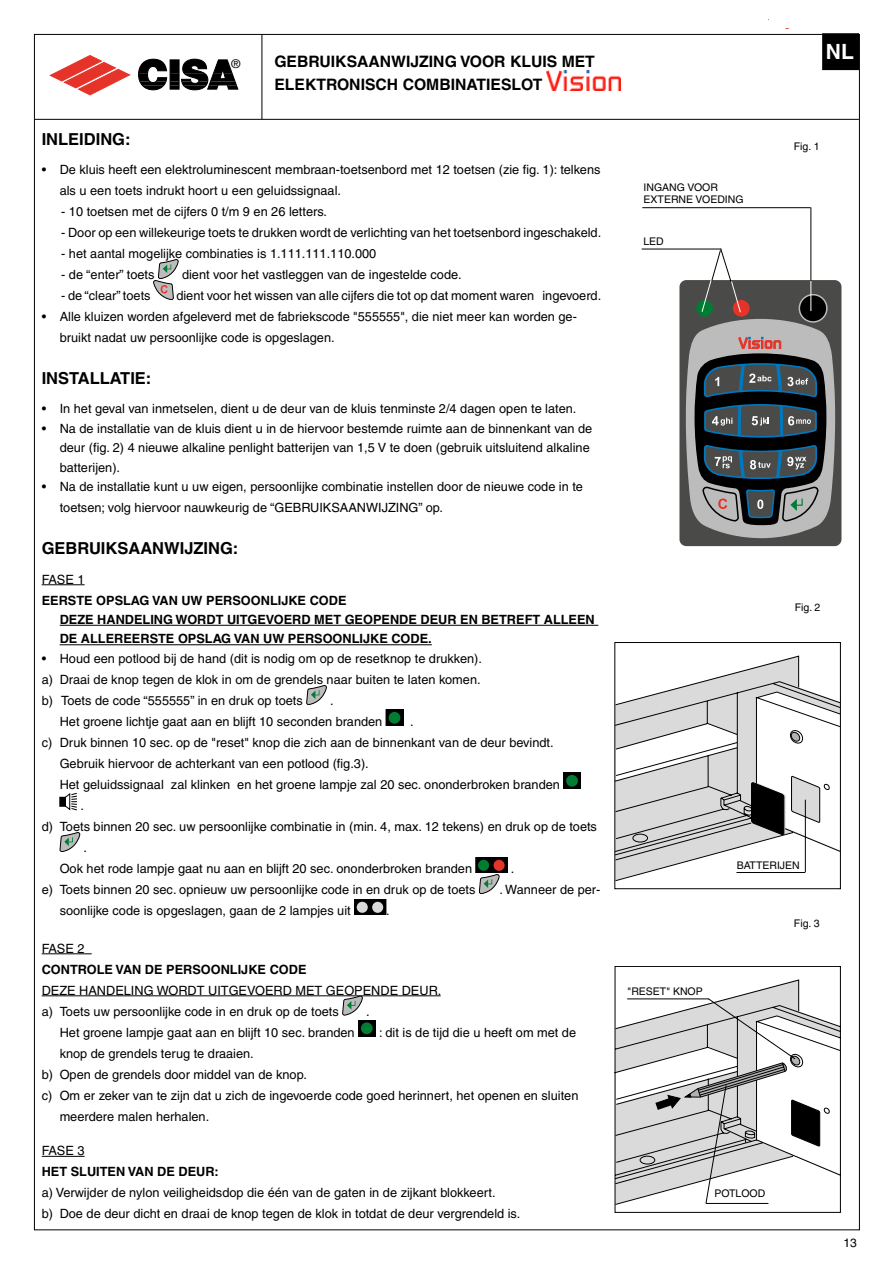
<style>
.page{position:relative;width:893px;height:1263px;background:#fff}
.page>*{position:absolute;margin:0;border:0;box-sizing:border-box;transform-origin:0 0}
.t1{font:700 21px "Helvetica";color:#fff}
.t2{font:700 16.5px "Helvetica";color:#000}
.t3{font:700 15.75px/23px "Helvetica";color:#000}
.t4{font:12.75px/21px "Helvetica";color:#000}
.t5{font:700 12.75px/19.5px "Helvetica";color:#000}
.t6{font:12px "Helvetica";color:#000}
.t7{font:10.5px/12.6px "Helvetica";color:#000}
</style>
<div class="page">
<svg style="left:614px;top:642px;width:227px;height:247px"></svg>
<svg style="left:616px;top:691px;width:225px;height:159px"></svg>
<div style="left:680px;top:281px;width:161px;height:264px;background:#4a4a49;border-radius:6px"></div>
<div style="left:679px;top:280px;width:162px;height:266px;border:2px solid #4a4a49;border-radius:6px"></div>
<hr style="left:42px;top:584px;width:43px;height:1px;background:#000">
<hr style="left:60px;top:625px;width:538px;height:1px;background:#000">
<hr style="left:60px;top:644px;width:372px;height:1px;background:#000">
<hr style="left:42px;top:953px;width:50px;height:1px;background:#000">
<hr style="left:42px;top:995px;width:399px;height:1px;background:#000">
<hr style="left:42px;top:1156px;width:43px;height:1px;background:#000">
<svg style="left:153px;top:259px;width:25px;height:41px"></svg>
<svg style="left:306px;top:685px;width:21px;height:20px"></svg>
<svg style="left:388px;top:711px;width:13px;height:13px"></svg>
<div style="left:386px;top:709px;width:17px;height:17px;border:1px solid #000"></div>
<div style="left:390px;top:713px;width:9px;height:9px;background:#007d32;border-radius:50%"></div>
<div style="left:389px;top:712px;width:11px;height:12px;border:3px solid #007d32;border-radius:50%"></div>
<div style="left:564px;top:773px;width:17px;height:16px;background:#000"></div>
<div style="left:563px;top:772px;width:18px;height:17px;border:1px solid #000"></div>
<div style="left:568px;top:776px;width:8px;height:9px;background:#007d32;border-radius:50%"></div>
<div style="left:566px;top:775px;width:12px;height:12px;border:3px solid #007d32;border-radius:50%"></div>
<svg style="left:60px;top:793px;width:17px;height:17px"></svg>
<svg style="left:60px;top:832px;width:20px;height:20px"></svg>
<svg style="left:478px;top:859px;width:27px;height:12px"></svg>
<div style="left:476px;top:857px;width:31px;height:16px;border:1px solid #000"></div>
<div style="left:479px;top:861px;width:9px;height:8px;background:#007d32;border-radius:50%"></div>
<div style="left:478px;top:860px;width:11px;height:11px;border:3px solid #007d32;border-radius:50%"></div>
<div style="left:495px;top:861px;width:8px;height:8px;background:#e63329;border-radius:50%"></div>
<div style="left:493px;top:860px;width:12px;height:11px;border:3px solid #e63329;border-radius:50%"></div>
<svg style="left:479px;top:874px;width:20px;height:20px"></svg>
<svg style="left:356px;top:901px;width:28px;height:12px"></svg>
<div style="left:354px;top:899px;width:32px;height:16px;border:1px solid #000"></div>
<div style="left:358px;top:903px;width:8px;height:8px;background:#dadada;border-radius:50%"></div>
<div style="left:357px;top:902px;width:11px;height:11px;border:3px solid #dadada;border-radius:50%"></div>
<div style="left:374px;top:903px;width:8px;height:8px;background:#dadada;border-radius:50%"></div>
<div style="left:372px;top:902px;width:11px;height:11px;border:3px solid #dadada;border-radius:50%"></div>
<svg style="left:342px;top:996px;width:21px;height:19px"></svg>
<svg style="left:360px;top:1022px;width:13px;height:12px"></svg>
<div style="left:358px;top:1020px;width:17px;height:16px;border:1px solid #000"></div>
<div style="left:362px;top:1024px;width:9px;height:9px;background:#007d32;border-radius:50%"></div>
<div style="left:361px;top:1022px;width:12px;height:12px;border:3px solid #007d32;border-radius:50%"></div>
<svg style="left:614px;top:966px;width:227px;height:247px"></svg>
<hr style="left:35px;top:119px;width:824px;height:1px;background:#000">
<hr style="left:262px;top:35px;width:1px;height:84px;background:#000">
<div style="left:823px;top:34px;width:35px;height:36px;background:#000"></div>
<div style="left:822px;top:33px;width:37px;height:37px;border:1px solid #000"></div>
<svg style="left:616px;top:998px;width:225px;height:205px"></svg>
<hr style="left:706px;top:1203px;width:62px;height:1px;background:#000">
<hr style="left:810px;top:207px;width:1px;height:74px;background:#000">
<hr style="left:642px;top:249px;width:79px;height:1px;background:#000">
<hr style="left:642px;top:207px;width:168px;height:1px;background:#000">
<img style="left:547px;top:71px;width:73px;height:19px">
<hr style="left:805px;top:800px;width:1px;height:72px;background:#000">
<hr style="left:736px;top:872px;width:69px;height:1px;background:#000">
<svg style="left:685px;top:248px;width:151px;height:291px"></svg>
<svg style="left:138px;top:59px;width:101px;height:31px"></svg>
<svg style="left:50px;top:55px;width:81px;height:40px"></svg>
<p class="t6" style="left:231px;top:57px;width:10px">®</p>
<p class="t3" style="left:274px;top:50px;width:322px">GEBRUIKSAANWIJZING VOOR KLUIS MET<br>ELEKTRONISCH COMBINATIESLOT</p>
<p class="t2" style="left:42px;top:129px;width:90px">INLEIDING:</p>
<p class="t4" style="left:60px;top:159px;width:542px;text-indent:-18px">• De kluis heeft een elektroluminescent membraan-toetsenbord met 12 toetsen (zie fig. 1): telkens als u een toets indrukt hoort u een geluidssignaal.</p>
<p class="t4" style="left:61px;top:201px;width:267px">- 10 toetsen met de cijfers 0 t/m 9 en 26 letters.</p>
<p class="t4" style="left:61px;top:222px;width:542px">- Door op een willekeurige toets te drukken wordt de verlichting van het toetsenbord ingeschakeld.</p>
<p class="t4" style="left:61px;top:243px;width:317px">- het aantal mogelijke combinaties is 1.111.111.110.000</p>
<p class="t4" style="left:61px;top:264px;width:95px">- de “enter” toets</p>
<p class="t4" style="left:182px;top:264px;width:281px">dient voor het vastleggen van de ingestelde code.</p>
<p class="t4" style="left:61px;top:285px;width:91px">- de “clear” toets</p>
<p class="t4" style="left:176px;top:285px;width:426px">dient voor het wissen van alle cijfers die tot op dat moment waren ingevoerd.</p>
<p class="t4" style="left:60px;top:306px;width:519px;text-indent:-18px">• Alle kluizen worden afgeleverd met de fabriekscode "555555", die niet meer kan worden ge&shy;bruikt nadat uw persoonlijke code is opgeslagen.</p>
<p class="t2" style="left:42px;top:368px;width:111px">INSTALLATIE:</p>
<p class="t4" style="left:42px;top:398px;width:536px">• In het geval van inmetselen, dient u de deur van de kluis tenminste 2/4 dagen open te laten.</p>
<p class="t4" style="left:60px;top:418px;width:534px;line-height:19.5px;text-indent:-18px">• Na de installatie van de kluis dient u in de hiervoor bestemde ruimte aan de binnenkant van de deur (fig. 2) 4 nieuwe alkaline penlight batterijen van 1,5 V te doen (gebruik uitsluitend alkaline batterijen).</p>
<p class="t4" style="left:60px;top:476px;width:525px;text-indent:-18px">• Na de installatie kunt u uw eigen, persoonlijke combinatie instellen door de nieuwe code in te toetsen; volg hiervoor nauwkeurig de “GEBRUIKSAANWIJZING” op.</p>
<p class="t2" style="left:42px;top:538px;width:198px">GEBRUIKSAANWIJZING:</p>
<p class="t4" style="left:42px;top:568px;width:44px">FASE 1</p>
<p class="t5" style="left:60px;top:590px;width:537px;text-indent:-18px">EERSTE OPSLAG VAN UW PERSOONLIJKE CODE<br>DEZE HANDELING WORDT UITGEVOERD MET GEOPENDE DEUR EN BETREFT ALLEEN<br>DE ALLEREERSTE OPSLAG VAN UW PERSOONLIJKE CODE.</p>
<p class="t4" style="left:42px;top:648px;width:442px;text-align:justify">• Houd een potlood bij de hand (dit is nodig om op de resetknop te drukken). a) Draai de knop tegen de klok in om de grendels naar buiten te laten komen. b) Toets de code “555555” in en druk op toets</p>
<p class="t4" style="left:60px;top:690px;width:324px;text-indent:271px">.<br>Het groene lichtje gaat aan en blijft 10 seconden branden</p>
<p class="t4" style="left:410px;top:711px;width:5px">.</p>
<p class="t4" style="left:42px;top:732px;width:513px">c) Druk binnen 10 sec. op de "reset" knop die zich aan de binnenkant van de deur bevindt.</p>
<p class="t4" style="left:60px;top:753px;width:311px">Gebruik hiervoor de achterkant van een potlood (fig.3).</p>
<p class="t4" style="left:60px;top:774px;width:502px">Het geluidssignaal zal klinken en het groene lampje zal 20 sec. ononderbroken branden</p>
<p class="t4" style="left:81px;top:795px;width:5px">.</p>
<p class="t4" style="left:42px;top:816px;width:557px">d) Toets binnen 20 sec. uw persoonlijke combinatie in (min. 4, max. 12 tekens) en druk op de toets</p>
<p class="t4" style="left:84px;top:837px;width:5px">.</p>
<p class="t4" style="left:60px;top:858px;width:414px">Ook het rode lampje gaat nu aan en blijft 20 sec. ononderbroken branden</p>
<p class="t4" style="left:511px;top:858px;width:5px">.</p>
<p class="t4" style="left:42px;top:879px;width:435px">e) Toets binnen 20 sec. opnieuw uw persoonlijke code in en druk op de toets</p>
<p class="t4" style="left:499px;top:879px;width:102px">. Wanneer de per-</p>
<p class="t4" style="left:60px;top:900px;width:293px">soonlijke code is opgeslagen, gaan de 2 lampjes uit</p>
<p class="t4" style="left:386px;top:900px;width:5px">.</p>
<p class="t4" style="left:42px;top:937px;width:44px">FASE 2</p>
<p class="t5" style="left:42px;top:959px;width:266px">CONTROLE VAN DE PERSOONLIJKE CODE</p>
<p class="t4" style="left:42px;top:979px;width:401px">DEZE HANDELING WORDT UITGEVOERD MET GEOPENDE DEUR. a) Toets uw persoonlijke code in en druk op de toets</p>
<p class="t4" style="left:366px;top:1000px;width:5px">.</p>
<p class="t4" style="left:60px;top:1021px;width:296px">Het groene lampje gaat aan en blijft 10 sec. branden</p>
<p class="t4" style="left:379px;top:1021px;width:199px">: dit is de tijd die u heeft om met de</p>
<p class="t4" style="left:60px;top:1042px;width:196px">knop de grendels terug te draaien.</p>
<p class="t4" style="left:42px;top:1063px;width:267px">b) Open de grendels door middel van de knop.</p>
<p class="t4" style="left:42px;top:1084px;width:538px">c) Om er zeker van te zijn dat u zich de ingevoerde code goed herinnert, het openen en sluiten</p>
<p class="t4" style="left:60px;top:1105px;width:151px">meerdere malen herhalen.</p>
<p class="t4" style="left:42px;top:1140px;width:44px">FASE 3</p>
<p class="t5" style="left:42px;top:1161px;width:179px">HET SLUITEN VAN DE DEUR:</p>
<p class="t4" style="left:42px;top:1182px;width:480px">a) Verwijder de nylon veiligheidsdop die één van de gaten in de zijkant blokkeert.<br>b) Doe de deur dicht en draai de knop tegen de klok in totdat de deur vergrendeld is.</p>
<p class="t7" style="left:644px;top:181px;width:101px">INGANG VOOR<br>EXTERNE VOEDING</p>
<p class="t7" style="left:643px;top:235px;width:22px">LED</p>
<h1 class="t1" style="left:826px;top:39px;width:29px">NL</h1>
<p class="t7" style="left:794px;top:140px;width:27px">Fig. 1</p>
<p class="t7" style="left:795px;top:601px;width:27px">Fig. 2</p>
<p class="t7" style="left:737px;top:858px;width:64px">BATTERIJEN</p>
<p class="t7" style="left:628px;top:985px;width:77px">"RESET" KNOP</p>
<p class="t7" style="left:794px;top:917px;width:27px">Fig. 3</p>
<p class="t7" style="left:714px;top:1187px;width:52px">POTLOOD</p>
<p class="t6" style="left:843px;top:1236px;width:15px">13</p>
</div>
